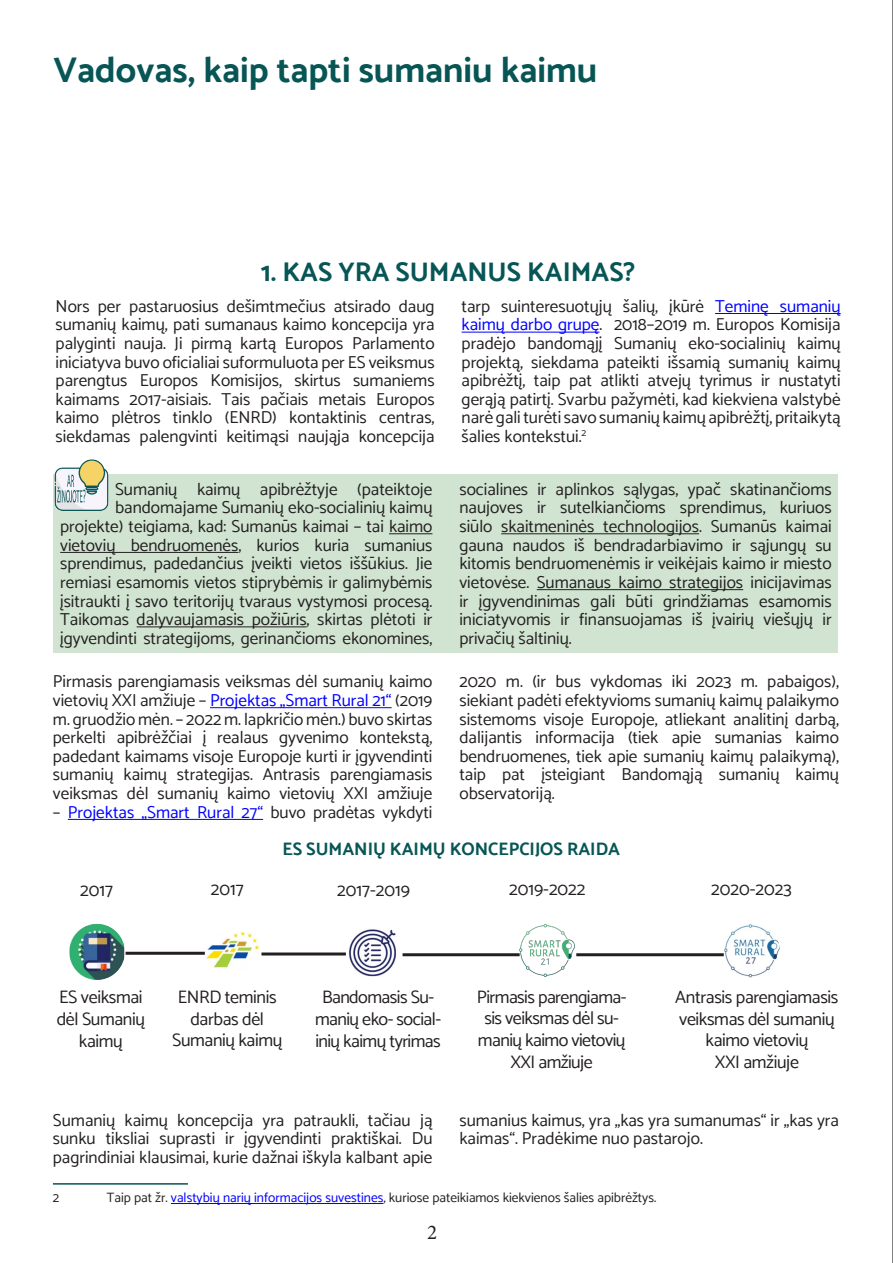
<style>
.page{position:relative;width:893px;height:1263px;background:#fff}
.page>*{position:absolute;margin:0;border:0;box-sizing:border-box;transform-origin:0 0}
.Headings{font:700 36px "Catamaran";color:#075555}
.Headings-2{font:700 27px "Catamaran";color:#075555}
.t1{font:21px "Minion Pro";color:#231f20}
.t2{font:18px/21.6px "Catamaran";letter-spacing:-.02em;color:#231f20;text-align:center}
.t3{font:700 18px "Catamaran";color:#075555}
.t4{font:18px "Catamaran";color:#231f20}
.Catamaran_Guidebook{font:17.25px/18.6px "Catamaran";color:#231f20;text-align:justify}
.Catamaran_Guidebook-2{font:17.25px "Catamaran";color:#00f}
.t5{font:13.5px "Catamaran";color:#231f20}
.s1{color:#00f}
.s2{color:#231f20}
</style>
<div class="page">
<hr style="left:892px;top:0;width:1px;height:1263px;background:#231f20">
<hr style="left:715px;top:313px;width:126px;height:1px;background:#00f">
<hr style="left:462px;top:332px;width:137px;height:1px;background:#00f">
<div style="left:53px;top:475px;width:785px;height:178px;background:#d0e4d1"></div>
<hr style="left:389px;top:533px;width:43px;height:1px;background:#231f20">
<hr style="left:60px;top:552px;width:178px;height:1px;background:#231f20">
<hr style="left:137px;top:626px;width:170px;height:1px;background:#231f20">
<hr style="left:501px;top:533px;width:198px;height:1px;background:#231f20">
<hr style="left:537px;top:589px;width:206px;height:1px;background:#231f20">
<hr style="left:210px;top:707px;width:182px;height:1px;background:#00f">
<hr style="left:68px;top:819px;width:195px;height:1px;background:#00f">
<img style="left:69px;top:923px;width:55px;height:57px">
<img style="left:204px;top:932px;width:55px;height:36px">
<img style="left:349px;top:929px;width:47px;height:48px">
<img style="left:519px;top:922px;width:57px;height:57px;border-radius:28px">
<img style="left:724px;top:924px;width:56px;height:54px">
<hr style="left:126px;top:952px;width:79px;height:3px;background:#231f20">
<hr style="left:261px;top:952px;width:85px;height:3px;background:#231f20">
<hr style="left:403px;top:953px;width:117px;height:3px;background:#231f20">
<hr style="left:576px;top:953px;width:148px;height:3px;background:#231f20">
<hr style="left:171px;top:1203px;width:212px;height:1px;background:#00f">
<hr style="left:53px;top:1183px;width:135px;height:1px;background:#075555">
<img style="left:54px;top:459px;width:54px;height:52px">
<p class="Headings" style="left:53px;top:48px;width:545px">Vadovas, kaip tapti sumaniu kaimu</p>
<p class="Headings-2" style="left:261px;top:256px;width:376px">1. KAS YRA SUMANUS KAIMAS?</p>
<p class="Catamaran_Guidebook" style="left:56px;top:296px;width:380px">Nors per pastaruosius dešimtmečius atsirado daug sumanių kaimų, pati sumanaus kaimo koncepcija yra palyginti nauja. Ji pirmą kartą Europos Parlamento iniciatyva buvo oficialiai suformuluota per ES veiksmus parengtus Europos Komisijos, skirtus sumaniems kaimams 2017-aisiais. Tais pačiais metais Europos kaimo plėtros tinklo (ENRD) kontaktinis centras, siekdamas palengvinti keitimąsi naująja koncepcija</p>
<p class="Catamaran_Guidebook" style="left:462px;top:296px;width:380px">tarp suinteresuotųjų šalių, įkūrė <span class="s1">Teminę sumanių kaimų darbo grupę</span>. 2018–2019 m. Europos Komisija pradėjo bandomąjį Sumanių eko-socialinių kaimų projektą, siekdama pateikti išsamią sumanių kaimų apibrėžtį, taip pat atlikti atvejų tyrimus ir nustatyti gerąją patirtį. Svarbu pažymėti, kad kiekviena valstybė narė gali turėti savo sumanių kaimų apibrėžtį, pritaikytą šalies kontekstui.<sup>2</sup></p>
<p class="Catamaran_Guidebook" style="left:60px;top:480px;width:374px;text-align:right">Sumanių kaimų apibrėžtyje (pateiktoje bandomajame Sumanių eko-socialinių kaimų projekte) teigiama, kad: Sumanūs kaimai – tai kaimo vietovių bendruomenės, kurios kuria sumanius sprendimus, padedančius įveikti vietos iššūkius. Jie remiasi esamomis vietos stiprybėmis ir galimybėmis įsitraukti į savo teritorijų tvaraus vystymosi procesą.<br>Taikomas dalyvaujamasis požiūris, skirtas plėtoti ir įgyvendinti strategijoms, gerinančioms ekonomines,</p>
<p class="Catamaran_Guidebook" style="left:459px;top:480px;width:374px">socialines ir aplinkos sąlygas, ypač skatinančioms naujoves ir sutelkiančioms sprendimus, kuriuos siūlo skaitmeninės technologijos. Sumanūs kaimai gauna naudos iš bendradarbiavimo ir sąjungų su kitomis bendruomenėmis ir veikėjais kaimo ir miesto vietovėse. Sumanaus kaimo strategijos inicijavimas ir įgyvendinimas gali būti grindžiamas esamomis iniciatyvomis ir finansuojamas iš įvairių viešųjų ir privačių šaltinių.</p>
<p class="Catamaran_Guidebook" style="left:53px;top:672px;width:381px">Pirmasis parengiamasis veiksmas dėl sumanių kaimo vietovių XXI amžiuje – <span class="s1">Projektas „Smart Rural 21“</span> (2019 m. gruodžio mėn. – 2022 m. lapkričio mėn.) buvo skirtas perkelti apibrėžčiai į realaus gyvenimo kontekstą, padedant kaimams visoje Europoje kurti ir įgyvendinti sumanių kaimų strategijas. Antrasis parengiamasis veiksmas dėl sumanių kaimo vietovių XXI amžiuje</p>
<p class="Catamaran_Guidebook-2" style="left:53px;top:802px;width:381px"><span class="s2">–</span> Projektas „Smart Rural 27“ <span class="s2">buvo pradėtas vykdyti</span></p>
<p class="Catamaran_Guidebook" style="left:459px;top:672px;width:381px">2020 m. (ir bus vykdomas iki 2023 m. pabaigos), siekiant padėti efektyvioms sumanių kaimų palaikymo sistemoms visoje Europoje, atliekant analitinį darbą, dalijantis informacija (tiek apie sumanias kaimo bendruomenes, tiek apie sumanių kaimų palaikymą), taip pat įsteigiant Bandomąją sumanių kaimų observatoriją.</p>
<p class="t3" style="left:282px;top:839px;width:339px">ES SUMANIŲ KAIMŲ KONCEPCIJOS RAIDA</p>
<p class="t2" style="left:80px;top:879px;width:34px">2017</p>
<p class="t2" style="left:211px;top:878px;width:34px">2017</p>
<p class="t4" style="left:337px;top:879px;width:74px">2017-2019</p>
<p class="t4" style="left:509px;top:878px;width:78px">2019-2022</p>
<p class="t4" style="left:711px;top:878px;width:82px">2020-2023</p>
<p class="t2" style="left:57px;top:986px;width:90px">ES veiksmai dėl Sumanių kaimų</p>
<p class="t2" style="left:172px;top:986px;width:112px">ENRD teminis darbas dėl<br>Sumanių kaimų</p>
<p class="t2" style="left:315px;top:986px;width:128px">Bandomasis Su&shy;manių eko- social&shy;inių kaimų tyrimas</p>
<p class="t2" style="left:477px;top:986px;width:151px">Pirmasis parengiama&shy;sis veiksmas dėl su&shy;manių kaimo vietovių<br>XXI amžiuje</p>
<p class="t2" style="left:675px;top:986px;width:165px">Antrasis parengiamasis veiksmas dėl sumanių kaimo vietovių<br>XXI amžiuje</p>
<p class="Catamaran_Guidebook" style="left:53px;top:1110px;width:381px">Sumanių kaimų koncepcija yra patraukli, tačiau ją sunku tiksliai suprasti ir įgyvendinti praktiškai. Du pagrindiniai klausimai, kurie dažnai iškyla kalbant apie</p>
<p class="Catamaran_Guidebook" style="left:459px;top:1110px;width:381px">sumanius kaimus, yra „kas yra sumanumas“ ir „kas yra kaimas“. Pradėkime nuo pastarojo.</p>
<p class="t5" style="left:53px;top:1189px;width:8px">2</p>
<p class="t5" style="left:107px;top:1189px;width:551px">Taip pat žr. <span class="s1">valstybių narių informacijos suvestines</span>, kuriose pateikiamos kiekvienos šalies apibrėžtys.</p>
<p class="t1" style="left:427px;top:1218px;width:12px">2</p>
</div>
